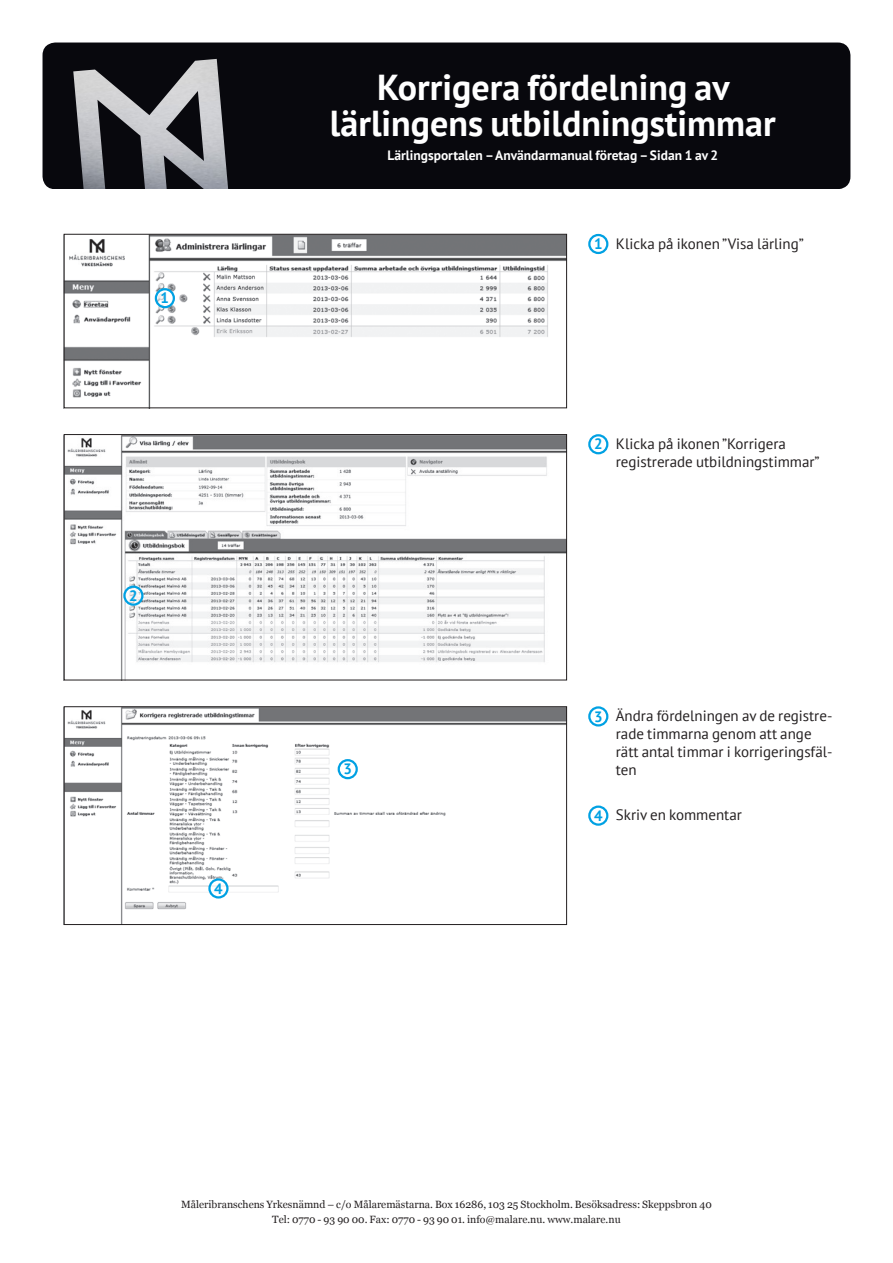
<style>
.page{position:relative;width:893px;height:1263px;background:#fff}
.page>*{position:absolute;margin:0;border:0;box-sizing:border-box;transform-origin:0 0}
.t1{font:700 36px/36px "PT Sans";color:#fff;text-align:center}
.t2{font:15px/18px "PT Sans";color:#231f20}
.t3{font:700 15px "PT Sans";color:#00a1e3}
.t4{font:700 13.5px "PT Sans";color:#fff}
.t5{font:10.5px "Georgia";color:#231f20}
</style>
<div class="page">
<div style="left:43px;top:43px;width:807px;height:146px;background:#08080d;border-radius:13px"></div>
<img style="left:73px;top:59px;width:155px;height:130px">
<img style="left:66px;top:236px;width:499px;height:170px">
<div style="left:64px;top:234px;width:503px;height:174px;border:1px solid #231f20"></div>
<img style="left:66px;top:436px;width:499px;height:242px">
<div style="left:64px;top:434px;width:503px;height:246px;border:1px solid #231f20"></div>
<img style="left:66px;top:708px;width:499px;height:215px">
<div style="left:64px;top:706px;width:503px;height:219px;border:1px solid #231f20"></div>
<svg style="left:156px;top:289px;width:18px;height:18px"></svg>
<div style="left:155px;top:288px;width:20px;height:20px;border:2px solid #00a1e3;border-radius:50%"></div>
<svg style="left:124px;top:587px;width:18px;height:18px"></svg>
<div style="left:123px;top:585px;width:21px;height:21px;border:2px solid #00a1e3;border-radius:50%"></div>
<svg style="left:589px;top:235px;width:18px;height:18px"></svg>
<div style="left:588px;top:234px;width:20px;height:20px;border:2px solid #00a1e3;border-radius:50%"></div>
<div style="left:588px;top:434px;width:20px;height:20px;border:2px solid #00a1e3;border-radius:50%"></div>
<div style="left:588px;top:706px;width:20px;height:20px;border:2px solid #00a1e3;border-radius:50%"></div>
<div style="left:339px;top:760px;width:18px;height:18px;background:#fff;border-radius:50%"></div>
<div style="left:338px;top:759px;width:20px;height:20px;border:2px solid #00a1e3;border-radius:50%"></div>
<svg style="left:589px;top:807px;width:18px;height:18px"></svg>
<div style="left:588px;top:805px;width:20px;height:21px;border:2px solid #00a1e3;border-radius:50%"></div>
<svg style="left:209px;top:879px;width:18px;height:18px"></svg>
<div style="left:208px;top:878px;width:21px;height:20px;border:2px solid #00a1e3;border-radius:50%"></div>
<p class="t3" style="left:161px;top:288px;width:10px">1</p>
<p class="t3" style="left:129px;top:586px;width:10px">2</p>
<p class="t3" style="left:214px;top:878px;width:10px">4</p>
<p class="t1" style="left:330px;top:68px;width:447px">Korrigera fördelning av lärlingens utbildningstimmar</p>
<p class="t4" style="left:387px;top:146px;width:332px">Lärlingsportalen – Användarmanual företag – Sidan 1 av 2</p>
<p class="t3" style="left:343px;top:759px;width:10px">3</p>
<p class="t3" style="left:594px;top:234px;width:10px">1</p>
<p class="t2" style="left:616px;top:234px;width:190px">Klicka på ikonen ”Visa lärling”</p>
<p class="t3" style="left:594px;top:434px;width:10px">2</p>
<p class="t2" style="left:616px;top:434px;width:205px">Klicka på ikonen ”Korrigera registrerade utbildningstimmar”</p>
<p class="t3" style="left:594px;top:706px;width:10px">3</p>
<p class="t3" style="left:594px;top:806px;width:10px">4</p>
<p class="t2" style="left:616px;top:706px;width:218px">Ändra fördelningen av de registre&shy;rade timmarna genom att ange rätt antal timmar i korrigeringsfäl&shy;ten</p>
<p class="t2" style="left:616px;top:805px;width:128px">Skriv en kommentar</p>
<p class="t5" style="left:181px;top:1197px;width:532px">Måleribranschens Yrkesnämnd – c/o Målaremästarna. Box 16286, 103 25 Stockholm. Besöksadress: Skeppsbron 40</p>
<p class="t5" style="left:272px;top:1212px;width:350px">Tel: 0770 - 93 90 00. Fax: 0770 - 93 90 01. info@malare.nu. www.malare.nu</p>
</div>
